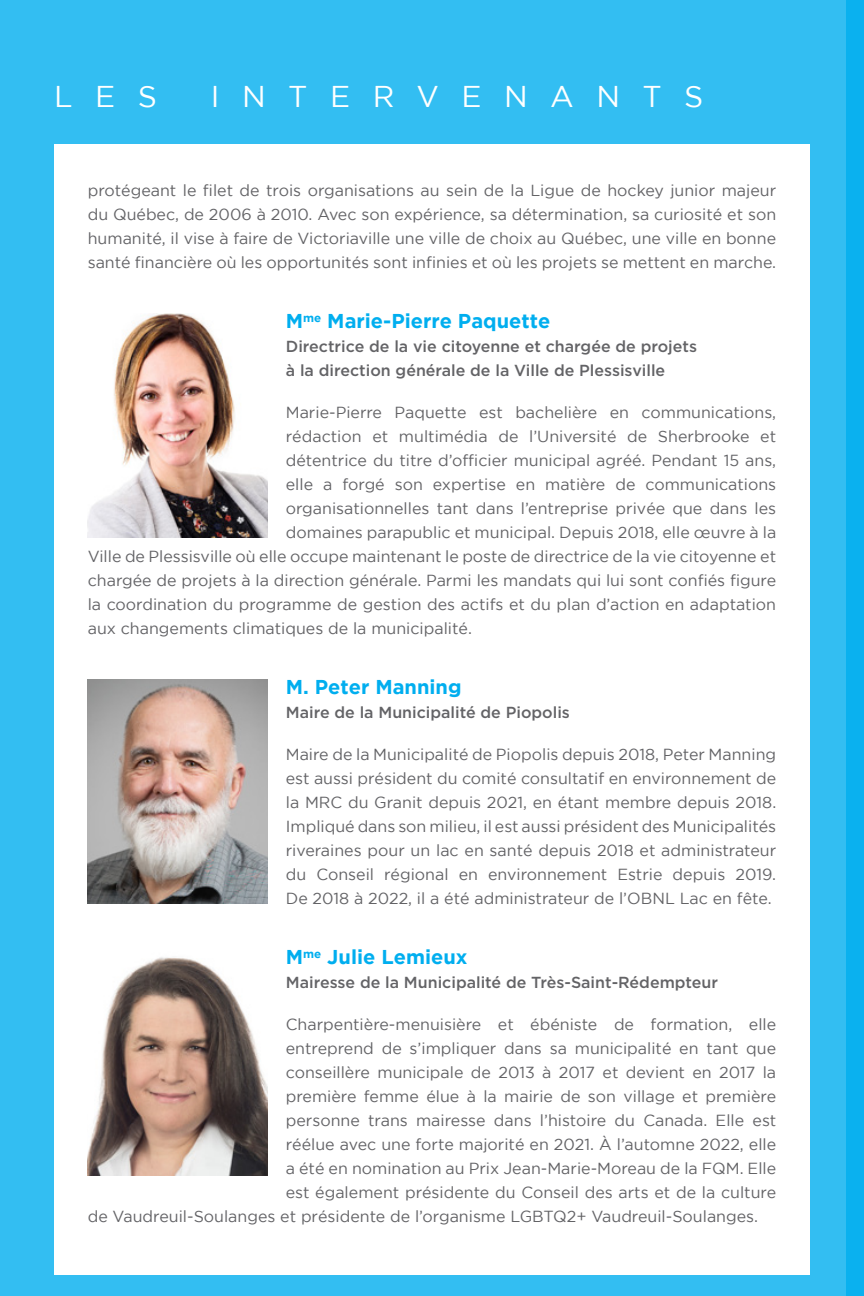
<style>
.page{position:relative;width:864px;height:1296px;background:#33bef2}
.page>*{position:absolute;margin:0;border:0;box-sizing:border-box;transform-origin:0 0}
.t1{font:30px "Gotham";letter-spacing:.75em;color:#fff}
.conférencier{font:700 20px "Gotham";color:#00aeef}
.bio{font:16px/24px "Gotham";color:#636366;text-align:justify}
.titre_conférencier{font:500 16px/24px "Gotham";color:#636366}
</style>
<div class="page">
<div style="left:846px;top:0;width:18px;height:1296px;background:#0ab1ef"></div>
<div style="left:54px;top:144px;width:756px;height:1130px;background:#fff"></div>
<img style="left:88px;top:314px;width:180px;height:224px">
<img style="left:88px;top:680px;width:180px;height:224px">
<img style="left:88px;top:957px;width:180px;height:219px">
<p class="t1" style="left:54px;top:80px;width:104px">LES</p>
<p class="t1" style="left:211px;top:80px;width:494px">INTERVENANTS</p>
<p class="bio" style="left:88px;top:178px;width:690px">protégeant le filet de trois organisations au sein de la Ligue de hockey junior majeur du Québec, de 2006 à 2010. Avec son expérience, sa détermination, sa curiosité et son humanité, il vise à faire de Victoriaville une ville de choix au Québec, une ville en bonne santé financière où les opportunités sont infinies et où les projets se mettent en marche.</p>
<p class="conférencier" style="left:286px;top:310px;width:266px">M<sup>me</sup> Marie-Pierre Paquette</p>
<p class="titre_conférencier" style="left:286px;top:334px;width:413px">Directrice de la vie citoyenne et chargée de projets à la direction générale de la Ville de Plessisville</p>
<p class="bio" style="left:286px;top:400px;width:492px">Marie-Pierre Paquette est bachelière en communications,</p>
<p class="bio" style="left:286px;top:424px;width:492px">rédaction et multimédia de l’Université de Sherbrooke et</p>
<p class="bio" style="left:286px;top:448px;width:492px">détentrice du titre d’officier municipal agréé. Pendant 15 ans,</p>
<p class="bio" style="left:286px;top:472px;width:492px">elle a forgé son expertise en matière de communications</p>
<p class="bio" style="left:286px;top:496px;width:492px">organisationnelles tant dans l’entreprise privée que dans les</p>
<p class="bio" style="left:286px;top:520px;width:492px">domaines parapublic et municipal. Depuis 2018, elle œuvre à la</p>
<p class="bio" style="left:88px;top:544px;width:690px">Ville de Plessisville où elle occupe maintenant le poste de directrice de la vie citoyenne et</p>
<p class="bio" style="left:88px;top:568px;width:690px">chargée de projets à la direction générale. Parmi les mandats qui lui sont confiés figure</p>
<p class="bio" style="left:88px;top:592px;width:690px">la coordination du programme de gestion des actifs et du plan d’action en adaptation</p>
<p class="bio" style="left:88px;top:616px;width:386px">aux changements climatiques de la municipalité.</p>
<p class="conférencier" style="left:286px;top:676px;width:177px">M. Peter Manning</p>
<p class="titre_conférencier" style="left:286px;top:700px;width:286px">Maire de la Municipalité de Piopolis</p>
<p class="bio" style="left:286px;top:742px;width:492px">Maire de la Municipalité de Piopolis depuis 2018, Peter Manning est aussi président du comité consultatif en environnement de la MRC du Granit depuis 2021, en étant membre depuis 2018.<br>Impliqué dans son milieu, il est aussi président des Municipalités riveraines pour un lac en santé depuis 2018 et administrateur du Conseil régional en environnement Estrie depuis 2019.<br>De 2018 à 2022, il a été administrateur de l’OBNL Lac en fête.</p>
<p class="conférencier" style="left:286px;top:946px;width:183px">M<sup>me</sup> Julie Lemieux</p>
<p class="titre_conférencier" style="left:286px;top:970px;width:434px">Mairesse de la Municipalité de Très-Saint-Rédempteur</p>
<p class="bio" style="left:286px;top:1012px;width:492px">Charpentière-menuisière et ébéniste de formation, elle</p>
<p class="bio" style="left:286px;top:1036px;width:492px">entreprend de s’impliquer dans sa municipalité en tant que</p>
<p class="bio" style="left:286px;top:1060px;width:492px">conseillère municipale de 2013 à 2017 et devient en 2017 la</p>
<p class="bio" style="left:286px;top:1084px;width:492px">première femme élue à la mairie de son village et première</p>
<p class="bio" style="left:286px;top:1108px;width:492px">personne trans mairesse dans l’histoire du Canada. Elle est</p>
<p class="bio" style="left:286px;top:1132px;width:492px">réélue avec une forte majorité en 2021. À l’automne 2022, elle</p>
<p class="bio" style="left:286px;top:1156px;width:492px">a été en nomination au Prix Jean-Marie-Moreau de la FQM. Elle</p>
<p class="bio" style="left:286px;top:1180px;width:492px">est également présidente du Conseil des arts et de la culture</p>
<p class="bio" style="left:88px;top:1204px;width:672px">de Vaudreuil-Soulanges et présidente de l’organisme LGBTQ2+ Vaudreuil-Soulanges.</p>
</div>
